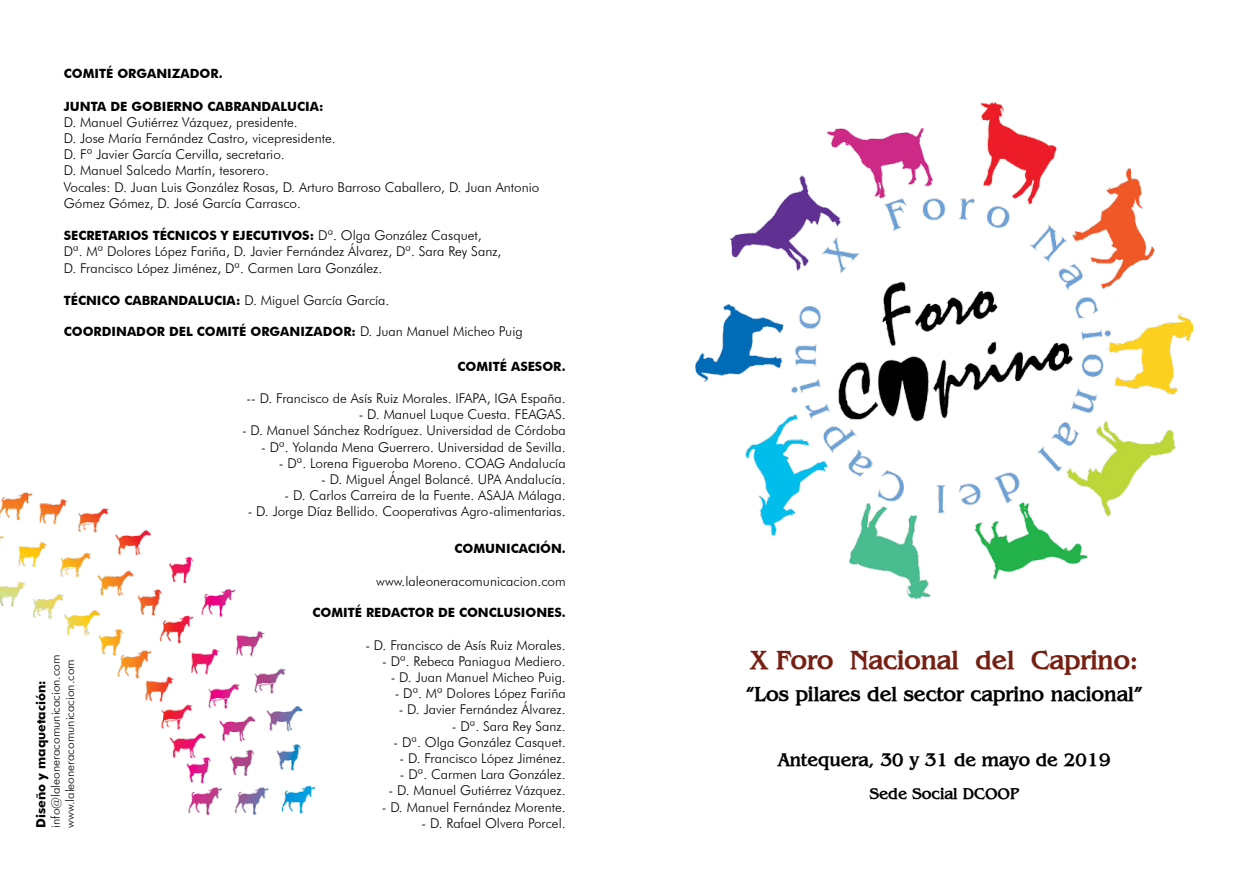
<style>
.page{position:relative;width:1259px;height:893px;background:#fff}
.page>*{position:absolute;margin:0;border:0;box-sizing:border-box;transform-origin:0 0}
.t1{font:700 27px "Bangle";color:#762014}
.t2{font:700 21px "Bangle";color:#000}
.t3{font:700 18.9px "Bangle";color:#000}
.t4{font:700 16.2px "Bangle";color:#000}
.t5{font:300 13.5px/16.2px "Futura BT";color:#000}
.t6{font:700 12.75px "Futura BT";color:#000}
.t7{font:300 12px/14.4px "Futura BT";color:#000}
.s1{font-weight:300;font-size:13.5px}
</style>
<div class="page">
<img style="left:0;top:493px;width:315px;height:322px">
<img style="left:695px;top:102px;width:497px;height:496px">
<p class="t6" style="left:64px;top:66px;width:160px">COMITÉ ORGANIZADOR.</p>
<p class="t6" style="left:64px;top:98px;width:261px">JUNTA DE GOBIERNO CABRANDALUCIA:</p>
<p class="t5" style="left:64px;top:114px;width:477px">D. Manuel Gutiérrez Vázquez, presidente.<br>D. Jose María Fernández Castro, vicepresidente.<br>D. Fº Javier García Cervilla, secretario.<br>D. Manuel Salcedo Martín, tesorero.<br>Vocales: D. Juan Luis González Rosas, D. Arturo Barroso Caballero, D. Juan Antonio Gómez Gómez, D. José García Carrasco.</p>
<p class="t6" style="left:64px;top:228px;width:419px">SECRETARIOS TÉCNICOS Y EJECUTIVOS: <span class="s1">Dª. Olga González Casquet,</span></p>
<p class="t5" style="left:64px;top:243px;width:439px">Dª. Mª Dolores López Fariña, D. Javier Fernández Álvarez, Dª. Sara Rey Sanz,<br>D. Francisco López Jiménez, Dª. Carmen Lara González.</p>
<p class="t6" style="left:64px;top:293px;width:327px">TÉCNICO CABRANDALUCIA: <span class="s1">D. Miguel García García.</span></p>
<p class="t6" style="left:64px;top:324px;width:460px">COORDINADOR DEL COMITÉ ORGANIZADOR: <span class="s1">D. Juan Manuel Micheo Puig</span></p>
<p class="t7" style="left:48px;top:828px;width:175px;rotate:-90deg">info@laleoneracomunicacion.com www.laleoneracomunicacion.com</p>
<p class="t6" style="left:33px;top:828px;width:148px;rotate:-90deg">Diseño y maquetación:</p>
<p class="t6" style="left:457px;top:358px;width:110px">COMITÉ ASESOR.</p>
<p class="t5" style="left:247px;top:390px;width:320px">-- D. Francisco de Asís Ruiz Morales. IFAPA, IGA España.</p>
<p class="t5" style="left:359px;top:406px;width:208px">- D. Manuel Luque Cuesta. FEAGAS.</p>
<p class="t5" style="left:242px;top:422px;width:325px">- D. Manuel Sánchez Rodríguez. Universidad de Córdoba</p>
<p class="t5" style="left:261px;top:439px;width:306px">- Dª. Yolanda Mena Guerrero. Universidad de Sevilla.</p>
<p class="t5" style="left:279px;top:455px;width:288px">- Dª. Lorena Figueroba Moreno. COAG Andalucía</p>
<p class="t5" style="left:321px;top:471px;width:246px">- D. Miguel Ángel Bolancé. UPA Andalucía.</p>
<p class="t5" style="left:284px;top:487px;width:283px">- D. Carlos Carreira de la Fuente. ASAJA Málaga.</p>
<p class="t5" style="left:248px;top:503px;width:319px">- D. Jorge Díaz Bellido. Cooperativas Agro-alimentarias.</p>
<p class="t6" style="left:454px;top:541px;width:113px">COMUNICACIÓN.</p>
<p class="t5" style="left:376px;top:573px;width:191px">www.laleoneracomunicacion.com</p>
<p class="t6" style="left:312px;top:605px;width:255px">COMITÉ REDACTOR DE CONCLUSIONES.</p>
<p class="t5" style="left:365px;top:637px;width:202px">- D. Francisco de Asís Ruiz Morales.</p>
<p class="t5" style="left:382px;top:653px;width:185px">- Dª. Rebeca Paniagua Mediero.</p>
<p class="t5" style="left:391px;top:669px;width:176px">- D. Juan Manuel Micheo Puig.</p>
<p class="t5" style="left:395px;top:685px;width:172px">- Dª. Mª Dolores López Fariña</p>
<p class="t5" style="left:399px;top:701px;width:168px">- D. Javier Fernández Álvarez.</p>
<p class="t5" style="left:452px;top:718px;width:115px">- Dª. Sara Rey Sanz.</p>
<p class="t5" style="left:393px;top:734px;width:174px">- Dª. Olga González Casquet.</p>
<p class="t5" style="left:399px;top:750px;width:167px">- D. Francisco López Jiménez.</p>
<p class="t5" style="left:400px;top:766px;width:167px">- Dª. Carmen Lara González.</p>
<p class="t5" style="left:389px;top:782px;width:178px">- D. Manuel Gutiérrez Vázquez.</p>
<p class="t5" style="left:382px;top:799px;width:185px">- D. Manuel Fernández Morente.</p>
<p class="t5" style="left:421px;top:815px;width:146px">- D. Rafael Olvera Porcel.</p>
<h1 class="t1" style="left:750px;top:642px;width:390px">X Foro Nacional del Caprino:</h1>
<h2 class="t2" style="left:745px;top:680px;width:398px">“Los pilares del sector caprino nacional”</h2>
<h3 class="t3" style="left:777px;top:747px;width:334px">Antequera, 30 y 31 de mayo de 2019</h3>
<p class="t4" style="left:869px;top:782px;width:151px">Sede Social DCOOP</p>
</div>
